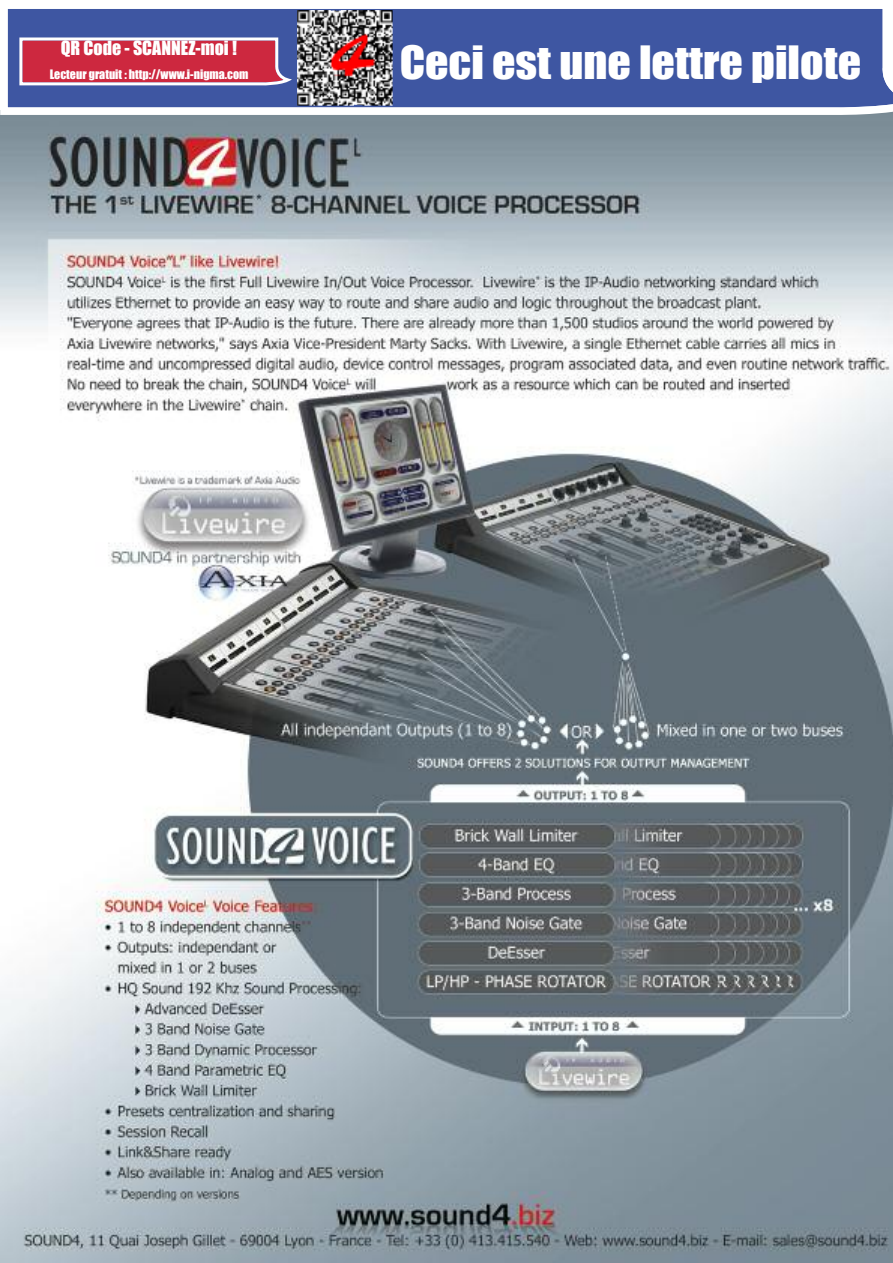
<style>
.page{position:relative;width:893px;height:1263px;background:#fff}
.page>*{position:absolute;margin:0;border:0;box-sizing:border-box;transform-origin:0 0}
.t1{font:42.15px "Impact";color:#fff;scale:1.09 1}
.t2{font:18px "Impact";color:#fff}
.t3{font:12px "Impact";color:#fff}
</style>
<div class="page">
<img style="left:1px;top:116px;width:892px;height:1147px">
<svg style="left:0;top:9px;width:893px;height:107px;background:#556aac"></svg>
<img style="left:297px;top:10px;width:96px;height:96px">
<svg style="left:19px;top:37px;width:273px;height:49px;background:#c84961"></svg>
<h2 class="t2" style="left:61px;top:37px;width:178px">QR Code - SCANNEZ-moi !</h2>
<p class="t3" style="left:50px;top:67px;width:200px">Lecteur gratuit : http://www.i-nigma.com</p>
<h1 class="t1" style="left:400px;top:37px;width:425px">Ceci est une lettre pilote</h1>
</div>
